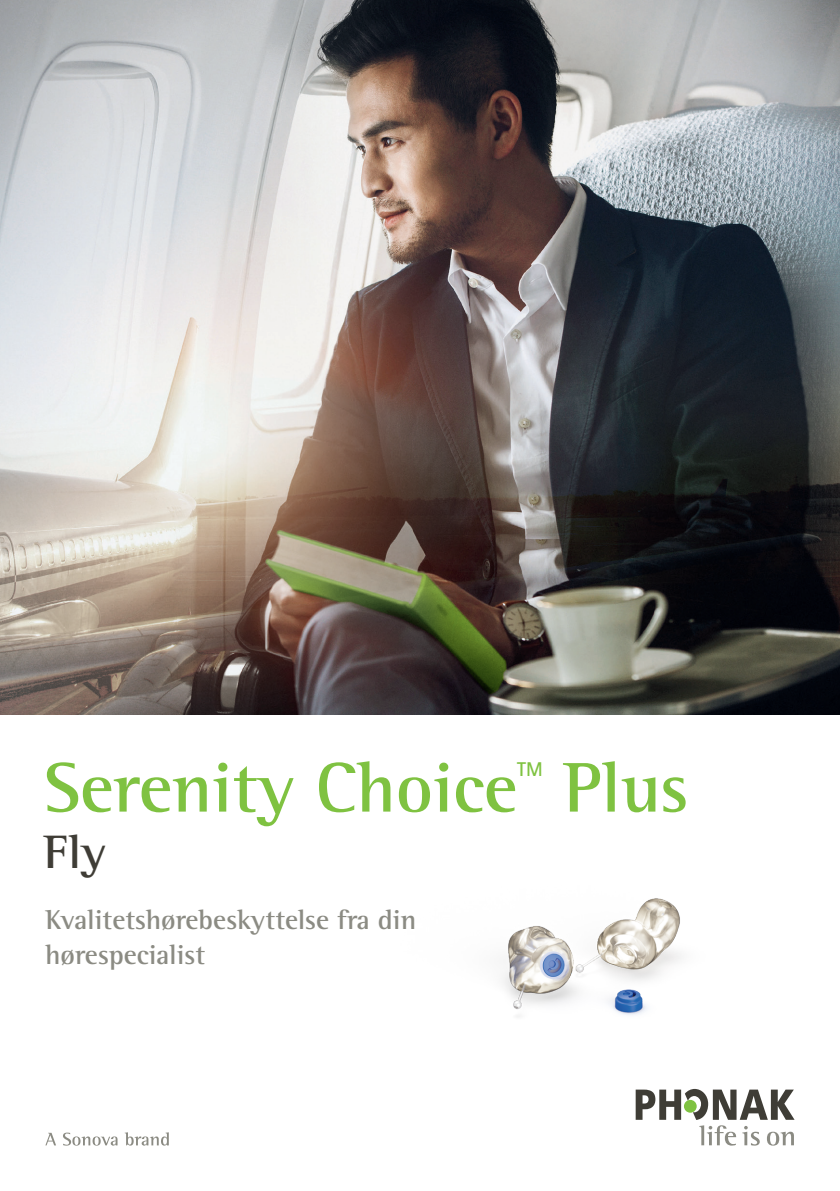
<style>
.page{position:relative;width:840px;height:1191px;background:#fff}
.page>*{position:absolute;margin:0;border:0;box-sizing:border-box;transform-origin:0 0}
.PHO_Lead_Quote_36pt{font:700 72px "Rotis Semifor Phonak";color:#7fc241}
.PHO_Lead_Quote_24pt{font:700 48px "Rotis Semifor Phonak";color:#3f3d36}
.PHO_Lead_Quote_14pt{font:700 28px/35px "Rotis Semifor Phonak";color:#8b8b83}
.PHO_Lead_Quote_36pt-2{font:700 20px "Rotis Sansfor Phonak";color:#7fc241}
</style>
<div class="page">
<img style="left:0;top:0;width:839px;height:714px">
<img style="left:503px;top:898px;width:178px;height:119px">
<svg style="left:45px;top:1132px;width:11px;height:13px"></svg>
<svg style="left:63px;top:1132px;width:54px;height:13px"></svg>
<svg style="left:125px;top:1132px;width:44px;height:13px"></svg>
<svg style="left:635px;top:1089px;width:159px;height:56px"></svg>
<p class="PHO_Lead_Quote_36pt" style="left:44px;top:743px;width:474px">Serenity Choice</p>
<p class="PHO_Lead_Quote_36pt-2" style="left:517px;top:756px;width:27px">TM</p>
<p class="PHO_Lead_Quote_36pt" style="left:563px;top:743px;width:127px">Plus</p>
<p class="PHO_Lead_Quote_24pt" style="left:44px;top:822px;width:64px">Fly</p>
<p class="PHO_Lead_Quote_14pt" style="left:45px;top:902px;width:372px">Kvalitetshørebeskyttelse fra din hørespecialist</p>
</div>
